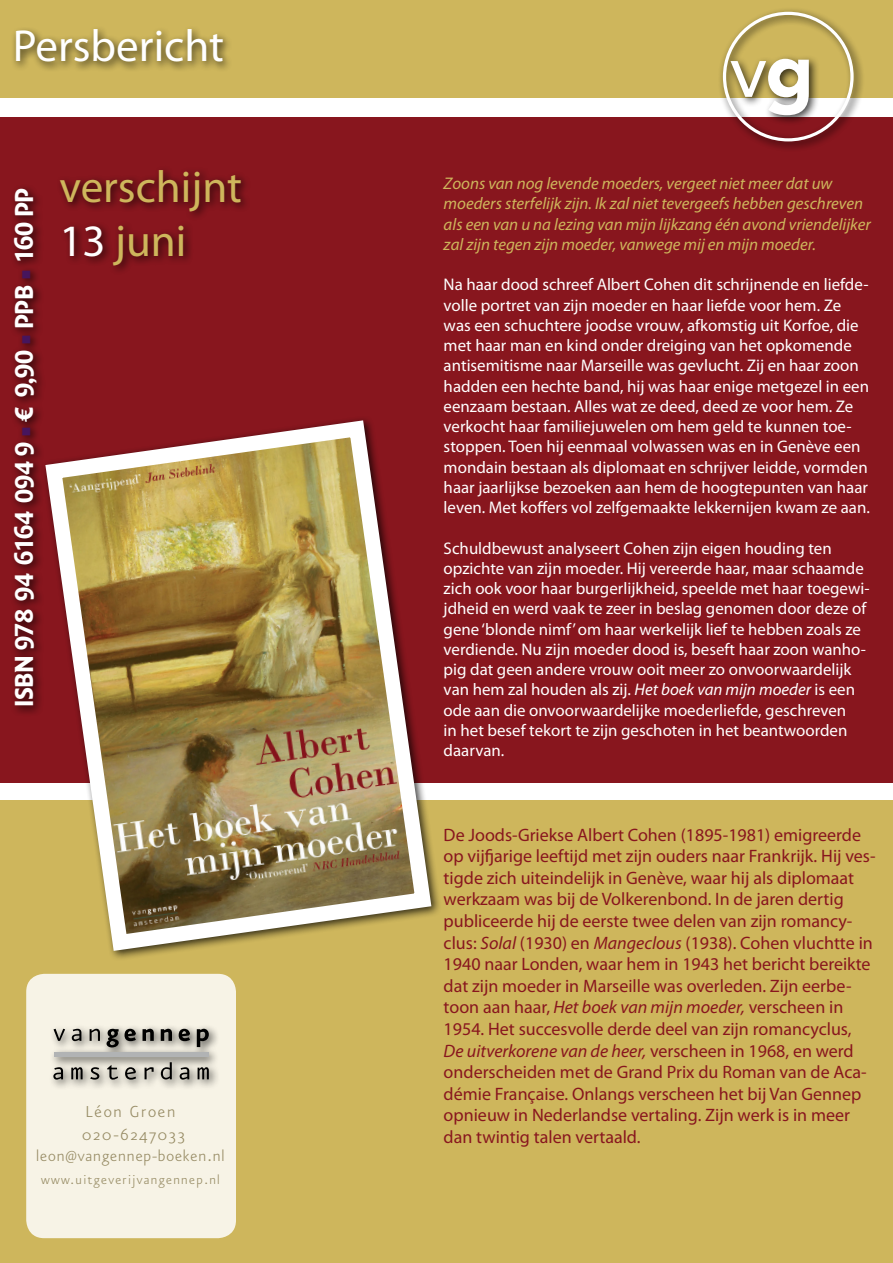
<style>
.page{position:relative;width:893px;height:1263px;background:#fff}
.page>*{position:absolute;margin:0;border:0;box-sizing:border-box;transform-origin:0 0}
.t1{font:45px/54px "Myriad Pro";color:#ceb65c}
.t2{font:45px "Myriad Pro";color:#fff}
.t3{font:700 27px "Quadraat Head Offc";letter-spacing:-.015em;color:#fff}
.t4{font:300 19.05px/22.8px "Eureka Sans";letter-spacing:.09em;color:#8d8366}
.t5{font:18px/21.6px "Myriad Pro";color:#88161e}
.t6{font:300 18px "Eureka Sans";letter-spacing:.05em;color:#8d8366}
.t7{font:16.8px/20.2px "Myriad Pro";color:#fff}
.t8{font:italic 16.8px/20.2px "Myriad Pro";color:#ceb65c}
.t9{font:300 15px "Eureka Sans";letter-spacing:.09em;color:#8d8366}
.s1{font-family:"Minion Pro";font-weight:400;color:#46155d}
.s2{color:#fff}
.s3{font-style:italic}
</style>
<div class="page">
<div style="left:0;top:117px;width:893px;height:665px;background:#88161e"></div>
<div style="left:0;top:800px;width:893px;height:463px;background:#ceb65c"></div>
<img style="left:37px;top:419px;width:403px;height:540px">
<div style="left:0;top:0;width:893px;height:98px;background:#ceb65c"></div>
<div style="left:11px;top:25px;width:223px;height:48px;background:#000;opacity:.75"></div>
<div style="left:10px;top:184px;width:37px;height:533px;background:#000;opacity:.75"></div>
<div style="left:26px;top:974px;width:210px;height:264px;background:#f7f3e6;border-radius:18px"></div>
<div style="left:49px;top:1024px;width:171px;height:66px;background:#000;opacity:.75"></div>
<svg style="left:54px;top:1029px;width:11px;height:12px"></svg>
<svg style="left:72px;top:1029px;width:9px;height:12px"></svg>
<svg style="left:90px;top:1029px;width:10px;height:12px"></svg>
<svg style="left:107px;top:1029px;width:12px;height:18px"></svg>
<svg style="left:125px;top:1029px;width:11px;height:12px"></svg>
<svg style="left:143px;top:1029px;width:11px;height:12px"></svg>
<svg style="left:161px;top:1029px;width:11px;height:12px"></svg>
<svg style="left:179px;top:1029px;width:11px;height:12px"></svg>
<svg style="left:197px;top:1029px;width:12px;height:18px"></svg>
<svg style="left:53px;top:1067px;width:10px;height:12px"></svg>
<svg style="left:71px;top:1067px;width:12px;height:12px"></svg>
<svg style="left:90px;top:1067px;width:9px;height:12px"></svg>
<svg style="left:107px;top:1065px;width:11px;height:15px"></svg>
<svg style="left:125px;top:1067px;width:11px;height:13px"></svg>
<svg style="left:145px;top:1067px;width:9px;height:12px"></svg>
<svg style="left:161px;top:1062px;width:11px;height:17px"></svg>
<svg style="left:180px;top:1067px;width:9px;height:12px"></svg>
<svg style="left:198px;top:1067px;width:11px;height:12px"></svg>
<div style="left:54px;top:1052px;width:154px;height:5px;background:#b1b3b4"></div>
<div style="left:718px;top:7px;width:146px;height:146px;background:#000;opacity:.75"></div>
<svg style="left:723px;top:12px;width:131px;height:129px"></svg>
<div style="left:56px;top:165px;width:196px;height:111px;background:#000;opacity:.75"></div>
<h1 class="t2" style="left:13px;top:19px;width:213px">Persbericht</h1>
<h2 class="t3" style="left:9px;top:707px;width:521px;rotate:-90deg">ISBN 978 94 6164 094 9 <span class="s1">■</span> € 9,90 <span class="s1">■</span> PPB <span class="s1">■</span> 160 PP</h2>
<h1 class="t1" style="left:60px;top:159px;width:184px">verschijnt<br><span class="s2">13</span> juni</h1>
<p class="t4" style="left:82px;top:1101px;width:104px">Léon Groen<br>020-6247033</p>
<p class="t6" style="left:36px;top:1148px;width:190px">leon@vangennep-boeken.nl</p>
<p class="t9" style="left:41px;top:1173px;width:180px">www.uitgeverijvangennep.nl</p>
<p class="t8" style="left:444px;top:173px;width:429px">Zoons van nog levende moeders, vergeet niet meer dat uw moeders sterfelijk zijn. Ik zal niet tevergeefs hebben geschreven als een van u na lezing van mijn lijkzang één avond vriendelijker zal zijn tegen zijn moeder, vanwege mij en mijn moeder.</p>
<p class="t7" style="left:444px;top:274px;width:428px">Na haar dood schreef Albert Cohen dit schrijnende en liefde&shy;volle portret van zijn moeder en haar liefde voor hem. Ze was een schuchtere joodse vrouw, afkomstig uit Korfoe, die met haar man en kind onder dreiging van het opkomende antisemitisme naar Marseille was gevlucht. Zij en haar zoon hadden een hechte band, hij was haar enige metgezel in een eenzaam bestaan. Alles wat ze deed, deed ze voor hem. Ze verkocht haar familiejuwelen om hem geld te kunnen toe&shy;stoppen. Toen hij eenmaal volwassen was en in Genève een mondain bestaan als diplomaat en schrijver leidde, vormden haar jaarlijkse bezoeken aan hem de hoogtepunten van haar leven. Met koffers vol zelfgemaakte lekkernijen kwam ze aan.</p>
<p class="t7" style="left:444px;top:538px;width:427px">Schuldbewust analyseert Cohen zijn eigen houding ten opzichte van zijn moeder. Hij vereerde haar, maar schaamde zich ook voor haar burgerlijkheid, speelde met haar toegewi&shy;jdheid en werd vaak te zeer in beslag genomen door deze of gene ‘blonde nimf’ om haar werkelijk lief te hebben zoals ze verdiende. Nu zijn moeder dood is, beseft haar zoon wanho&shy;pig dat geen andere vrouw ooit meer zo onvoorwaardelijk van hem zal houden als zij. <span class="s3">Het boek van mijn moeder</span> is een ode aan die onvoorwaardelijke moederliefde, geschreven<br>in het besef tekort te zijn geschoten in het beantwoorden daarvan.</p>
<p class="t5" style="left:444px;top:823px;width:433px">De Joods-Griekse Albert Cohen (1895-1981) emigreerde op vijfjarige leeftijd met zijn ouders naar Frankrijk. Hij ves&shy;tigde zich uiteindelijk in Genève, waar hij als diplomaat werkzaam was bij de Volkerenbond. In de jaren dertig publiceerde hij de eerste twee delen van zijn romancy&shy;clus: <span class="s3">Solal</span> (1930) en <span class="s3">Mangeclous</span> (1938). Cohen vluchtte in 1940 naar Londen, waar hem in 1943 het bericht bereikte dat zijn moeder in Marseille was overleden. Zijn eerbe&shy;toon aan haar, <span class="s3">Het boek van mijn moeder,</span> verscheen in 1954. Het succesvolle derde deel van zijn romancyclus, <span class="s3">De uitverkorene van de heer,</span> verscheen in 1968, en werd onderscheiden met de Grand Prix du Roman van de Aca&shy;démie Française. Onlangs verscheen het bij Van Gennep opnieuw in Nederlandse vertaling. Zijn werk is in meer dan twintig talen vertaald.</p>
</div>
